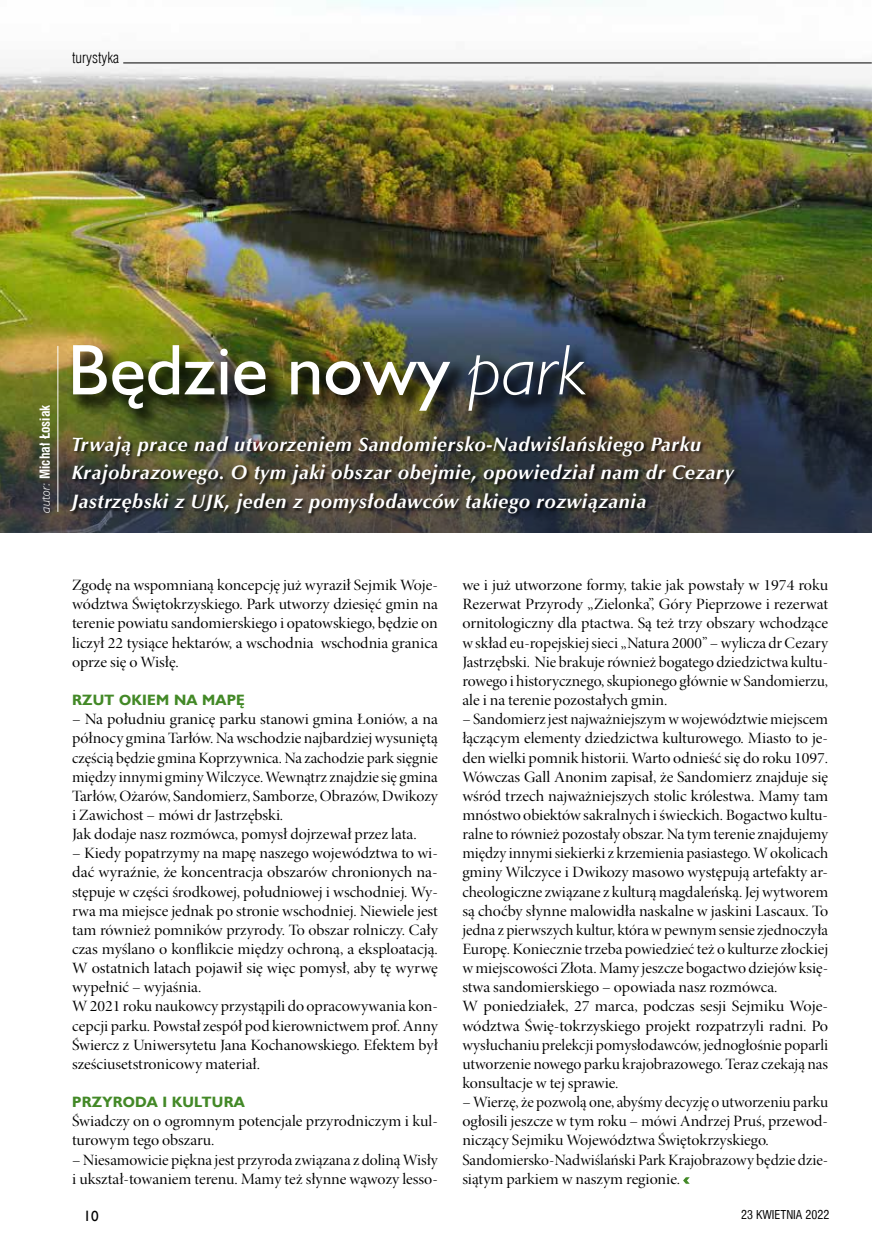
<style>
.page{position:relative;width:872px;height:1234px;background:#fff}
.page>*{position:absolute;margin:0;border:0;box-sizing:border-box;transform-origin:0 0}
.t1{font:72px "Humanst 521 EUX";letter-spacing:.01em;color:#fff}
.t2{font:italic 700 19.5px/28.5px "Zapf Humnst EUX";letter-spacing:.03em;color:#fff}
.t3{font:15.75px/19.2px "Minion Pro Disp";color:#000}
.t4{font:15.75px/19.2px "Minion Pro Disp";color:#000;scale:1.06 1}
.t5{font:15.75px/19.2px "Minion Pro Disp";color:#000;scale:1.07 1}
.t6{font:15.75px/19.2px "Minion Pro Disp";color:#000;scale:1.04 1}
.t7{font:700 15px "Humanst 521 EUX";letter-spacing:.02em;color:#438927}
.t8{font:15px "Swis 721 Lt Cn EUX";color:#000}
.t9{font:15px "Humanst 521 EUX";color:#000}
.t10{font:700 13.5px "Swis 721 Cn EUX";color:#fff}
.t11{font:12px "Swis 721 Cn EUX";color:#000}
.s1{font-family:"Humanst 521 Lt EUX";font-weight:400;font-style:italic}
.s2{font-family:"Humanst 521 Lt EUX";font-style:italic}
</style>
<div class="page">
<img style="left:0;top:0;width:872px;height:532px">
<div style="left:70px;top:435px;width:668px;height:82px;background:#000;opacity:.75"></div>
<div style="left:69px;top:341px;width:537px;height:90px;background:#000;opacity:.75"></div>
<hr style="left:57px;top:346px;width:1px;height:166px;background:#fff">
<svg style="left:683px;top:1177px;width:6px;height:6px"></svg>
<hr style="left:123px;top:63px;width:748px;height:1px;background:#000">
<p class="t8" style="left:72px;top:49px;width:48px">turystyka</p>
<p class="t10" style="left:37px;top:512px;width:109px;rotate:-90deg"><span class="s1">autor:</span> Michał Łosiak</p>
<h1 class="t1" style="left:68px;top:325px;width:519px">Będzie nowy <span class="s2">park</span></h1>
<p class="t2" style="left:72px;top:430px;width:663px">Trwają prace nad utworzeniem Sandomiersko-Nadwiślańskiego Parku<br>Krajobrazowego. O tym jaki obszar obejmie, opowiedział nam dr Cezary<br>Jastrzębski z UJK, jeden z pomysłodawców takiego rozwiązania</p>
<p class="t4" style="left:72px;top:576px;width:346px;text-align:justify">Zgodę na wspomnianą koncepcję już wyraził Sejmik Woje&shy;wództwa Świętokrzyskiego. Park utworzy dziesięć gmin na terenie powiatu sandomierskiego i opatowskiego, będzie on liczył 22 tysiące hektarów, a wschodnia wschodnia granica oprze się o Wisłę.</p>
<p class="t7" style="left:72px;top:690px;width:174px">RZUT OKIEM NA MAPĘ</p>
<p class="t5" style="left:72px;top:709px;width:343px">– Na południu granicę parku stanowi gmina Łoniów, a na północy gmina Tarłów. Na wschodzie najbardziej wysuniętą częścią będzie gmina Koprzywnica. Na zachodzie park sięgnie między innymi gminy Wilczyce. Wewnątrz znajdzie się gmina Tarłów, Ożarów, Sandomierz, Samborze, Obrazów, Dwikozy i Zawichost – mówi dr Jastrzębski.<br>Jak dodaje nasz rozmówca, pomysł dojrzewał przez lata.</p>
<p class="t4" style="left:72px;top:843px;width:346px">– Kiedy popatrzymy na mapę naszego województwa to wi&shy;dać wyraźnie, że koncentracja obszarów chronionych na&shy;stępuje w części środkowej, południowej i wschodniej. Wy&shy;rwa ma miejsce jednak po stronie wschodniej. Niewiele jest tam również pomników przyrody. To obszar rolniczy. Cały czas myślano o konflikcie między ochroną, a eksploatacją.<br>W ostatnich latach pojawił się więc pomysł, aby tę wyrwę wypełnić – wyjaśnia.<br>W2021 roku naukowcy przystąpili do opracowywania kon&shy;cepcji parku. Powstał zespół pod kierownictwem prof. Anny Świercz z Uniwersytetu Jana Kochanowskiego. Efektem był sześciusetstronicowy materiał.</p>
<p class="t7" style="left:72px;top:1092px;width:174px">PRZYRODA I KULTURA</p>
<p class="t4" style="left:72px;top:1111px;width:346px">Świadczy on o ogromnym potencjale przyrodniczym i kul&shy;turowym tego obszaru.</p>
<p class="t6" style="left:72px;top:1150px;width:353px">– Niesamowicie piękna jest przyroda związana z doliną Wisły i ukształ-towaniem terenu. Mamy też słynne wąwozy lesso-</p>
<p class="t5" style="left:462px;top:576px;width:343px;text-align:justify">we i już utworzone formy, takie jak powstały w 1974 roku Rezerwat Przyrody „Zielonka”, Góry Pieprzowe i rezerwat ornitologiczny dla ptactwa. Są też trzy obszary wchodzące wskład eu-ropejskiej sieci „Natura 2000” – wylicza dr Cezary Jastrzębski. Nie brakuje również bogatego dziedzictwa kultu&shy;rowego i historycznego, skupionego głównie wSandomierzu, ale i na terenie pozostałych gmin.</p>
<p class="t3" style="left:462px;top:709px;width:367px">– Sandomierz jest najważniejszym wwojewództwie miejscem łączącym elementy dziedzictwa kulturowego. Miasto to je&shy;den wielki pomnik historii. Warto odnieść się do roku 1097.<br>Wówczas Gall Anonim zapisał, że Sandomierz znajduje się wśród trzech najważniejszych stolic królestwa. Mamy tam mnóstwo obiektów sakralnych iświeckich. Bogactwo kultu&shy;ralne to również pozostały obszar. Na tym terenie znajdujemy między innymi siekierki z krzemienia pasiastego. Wokolicach gminy Wilczyce i Dwikozy masowo występują artefakty ar&shy;cheologiczne związane z kulturą magdaleńską. Jej wytworem są choćby słynne malowidła naskalne w jaskini Lascaux. To jedna z pierwszych kultur, która wpewnym sensie zjednoczyła Europę. Koniecznie trzeba powiedzieć też o kulturze złockiej wmiejscowości Złota. Mamy jeszcze bogactwo dziejów księ&shy;stwa sandomierskiego – opowiada nasz rozmówca.<br>W poniedziałek, 27 marca, podczas sesji Sejmiku Woje&shy;wództwa Świę-tokrzyskiego projekt rozpatrzyli radni. Po wysłuchaniu prelekcji pomysłodawców, jednogłośnie poparli utworzenie nowego parku krajobrazowego. Teraz czekają nas konsultacje w tej sprawie.</p>
<p class="t3" style="left:462px;top:1092px;width:367px">– Wierzę, że pozwolą one, abyśmy decyzję o utworzeniu parku ogłosili jeszcze w tym roku – mówi Andrzej Pruś, przewod&shy;niczący Sejmiku Województwa Świętokrzyskiego.<br>Sandomiersko-Nadwiślański Park Krajobrazowy będzie dzie&shy;siątym parkiem w naszym regionie.</p>
<p class="t9" style="left:83px;top:1206px;width:17px">10</p>
<p class="t11" style="left:741px;top:1206px;width:90px">23 KWIETNIA 2022</p>
</div>
